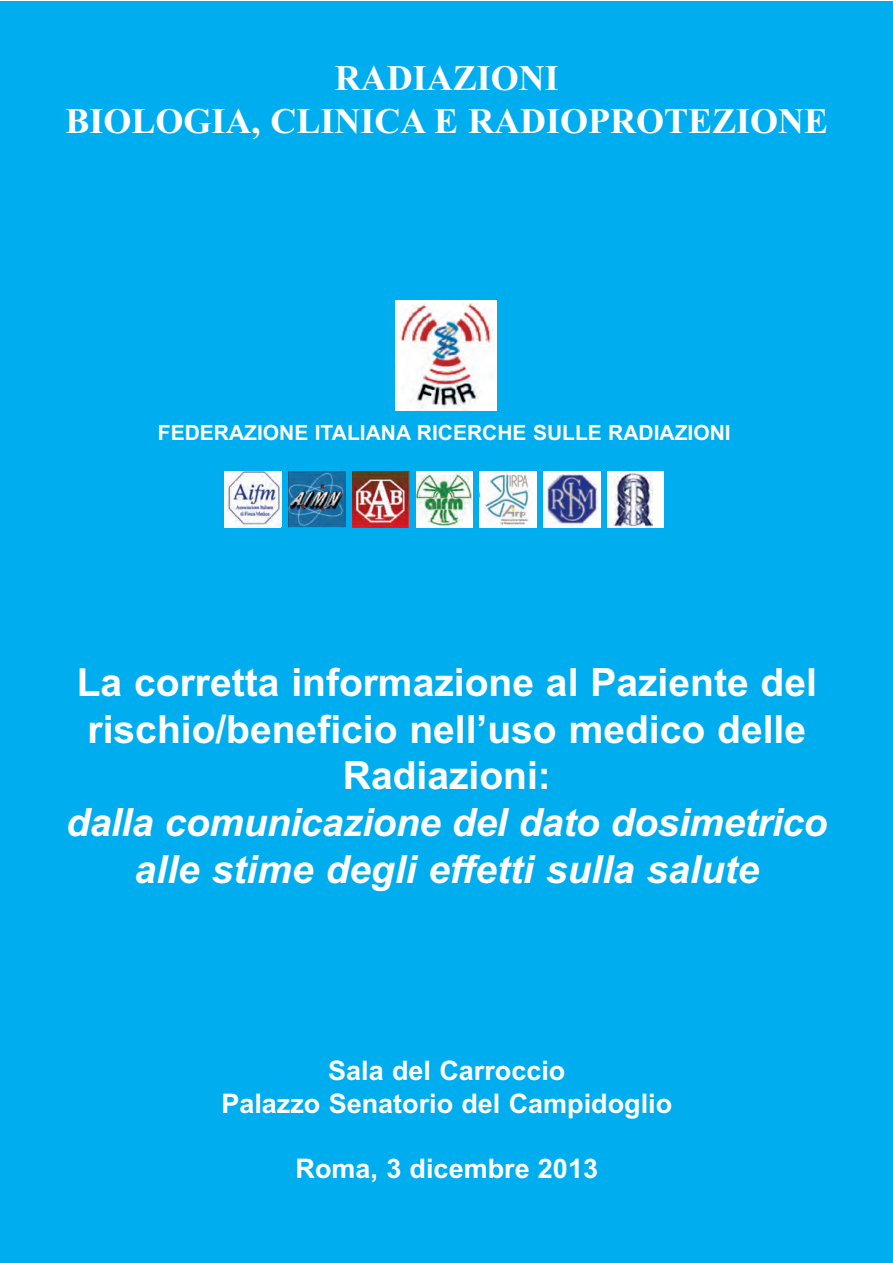
<style>
.page{position:relative;width:893px;height:1263px;background:#fff}
.page>*{position:absolute;margin:0;border:0;box-sizing:border-box;transform-origin:0 0}
.t1{font:700 39px/46.8px "Arial";color:#fff;text-align:center}
.t2{font:italic 700 39px/46.8px "Arial";letter-spacing:-.01em;color:#fff;text-align:center}
.t3{font:700 36px/43.2px "Times New Roman";color:#fff;text-align:center}
.t4{font:700 27px/32.4px "Arial";color:#fff;text-align:center}
.t5{font:700 21px "Arial";color:#fff}
</style>
<div class="page">
<div style="left:0;top:1px;width:893px;height:1262px;background:#00aeef"></div>
<div style="left:395px;top:300px;width:101px;height:111px;background:#fff"></div>
<img style="left:401px;top:300px;width:93px;height:111px">
<div style="left:225px;top:471px;width:56px;height:57px;background:#fff"></div>
<img style="left:225px;top:471px;width:56px;height:54px">
<img style="left:288px;top:471px;width:57px;height:57px">
<img style="left:352px;top:471px;width:57px;height:57px">
<img style="left:416px;top:471px;width:57px;height:57px">
<img style="left:480px;top:471px;width:57px;height:57px">
<img style="left:544px;top:471px;width:56px;height:57px">
<div style="left:607px;top:471px;width:57px;height:57px;background:#fff"></div>
<img style="left:607px;top:472px;width:46px;height:56px">
<p class="t3" style="left:65px;top:56px;width:764px">RADIAZIONI<br>BIOLOGIA, CLINICA E RADIOPROTEZIONE</p>
<p class="t5" style="left:158px;top:420px;width:574px">FEDERAZIONE ITALIANA RICERCHE SULLE RADIAZIONI</p>
<p class="t1" style="left:77px;top:659px;width:742px">La corretta informazione al Paziente del rischio/beneficio nell’uso medico delle<br>Radiazioni:</p>
<p class="t2" style="left:66px;top:799px;width:763px">dalla comunicazione del dato dosimetrico alle stime degli effetti sulla salute</p>
<p class="t4" style="left:221px;top:1055px;width:452px">Sala del Carroccio<br>Palazzo Senatorio del Campidoglio</p>
<p class="t4" style="left:296px;top:1152px;width:304px">Roma, 3 dicembre 2013</p>
</div>
